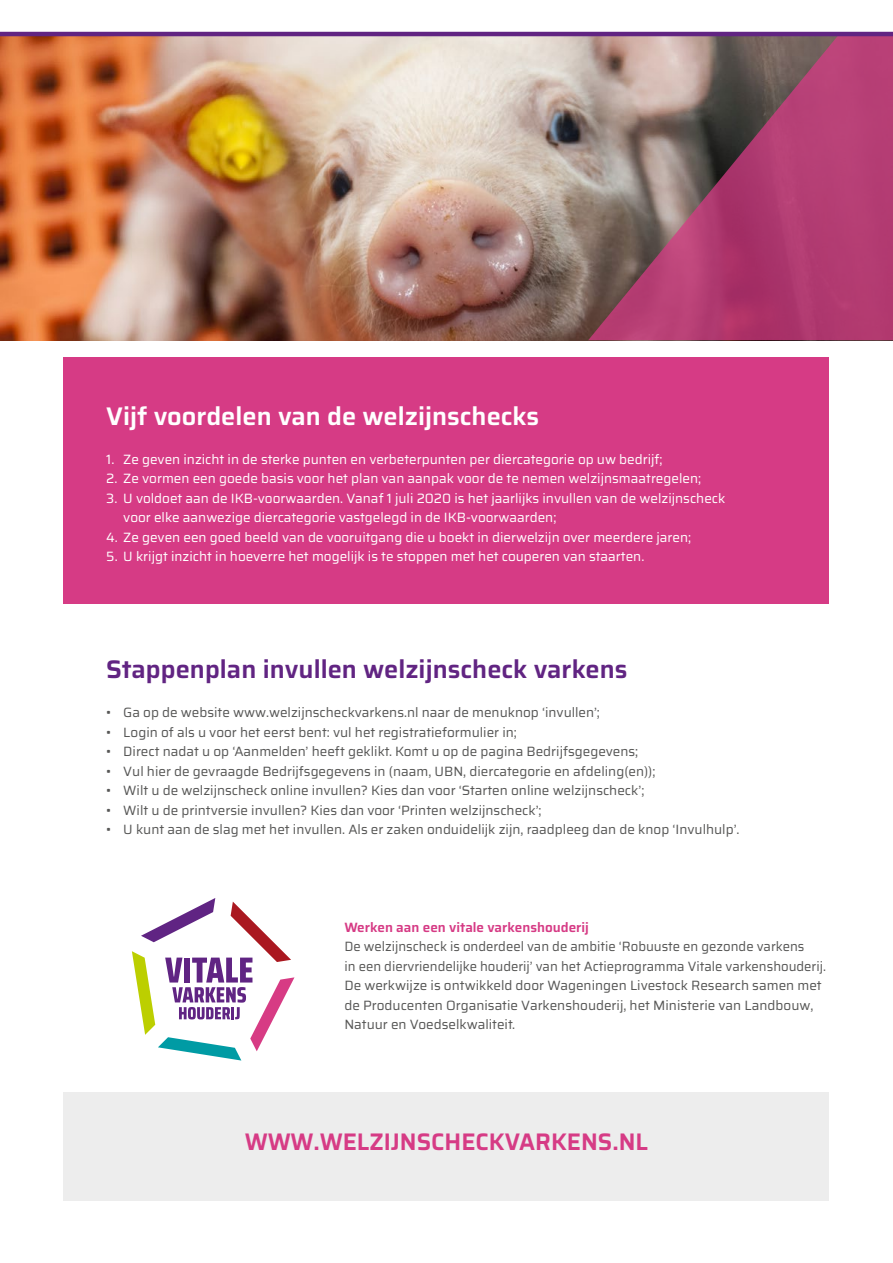
<style>
.page{position:relative;width:893px;height:1263px;background:#fff}
.page>*{position:absolute;margin:0;border:0;box-sizing:border-box;transform-origin:0 0}
.t1{font:600 25.5px "Saira";color:#612482}
.t2{font:600 25.5px "Saira";color:#fff}
.t3{font:600 24px "Saira";color:#d63b85}
.t4{font:13.5px/19.5px "Saira";color:#575756}
.t5{font:13.5px/19.5px "Saira";color:#fff}
.t6{font:600 13.5px "Saira";color:#d63b85}
</style>
<div class="page">
<div style="left:64px;top:1092px;width:765px;height:108px;background:#ededed"></div>
<svg style="left:132px;top:898px;width:162px;height:162px"></svg>
<div style="left:64px;top:357px;width:765px;height:247px;background:#d63b85"></div>
<img style="left:0;top:36px;width:588px;height:304px">
<svg style="left:588px;top:36px;width:305px;height:304px"></svg>
<hr style="left:0;top:32px;width:893px;height:4px;background:#612482">
<h1 class="t2" style="left:106px;top:396px;width:434px">Vijf voordelen van de welzijnschecks</h1>
<p class="t5" style="left:106px;top:449px;width:558px">1. Ze geven inzicht in de sterke punten en verbeterpunten per diercategorie op uw bedrijf;</p>
<p class="t5" style="left:106px;top:468px;width:596px">2. Ze vormen een goede basis voor het plan van aanpak voor de te nemen welzijnsmaatregelen;</p>
<p class="t5" style="left:123px;top:488px;width:604px;text-indent:-17px">3. U voldoet aan de IKB-voorwaarden. Vanaf 1 juli 2020 is het jaarlijks invullen van de welzijnscheck voor elke aanwezige diercategorie vastgelegd in de IKB-voorwaarden;</p>
<p class="t5" style="left:106px;top:527px;width:586px">4. Ze geven een goed beeld van de vooruitgang die u boekt in dierwelzijn over meerdere jaren;</p>
<p class="t5" style="left:106px;top:546px;width:539px">5. U krijgt inzicht in hoeverre het mogelijk is te stoppen met het couperen van staarten.</p>
<h1 class="t1" style="left:106px;top:650px;width:523px">Stappenplan invullen welzijnscheck varkens</h1>
<p class="t4" style="left:106px;top:702px;width:495px">• Ga op de website www.welzijnscheckvarkens.nl naar de menuknop ‘invullen’;</p>
<p class="t4" style="left:106px;top:722px;width:412px">• Login of als u voor het eerst bent: vul het registratieformulier in;</p>
<p class="t4" style="left:106px;top:741px;width:533px">• Direct nadat u op ‘Aanmelden’ heeft geklikt. Komt u op de pagina Bedrijfsgegevens;</p>
<p class="t4" style="left:106px;top:761px;width:551px">• Vul hier de gevraagde Bedrijfsgegevens in (naam, UBN, diercategorie en afdeling(en));</p>
<p class="t4" style="left:106px;top:780px;width:540px">• Wilt u de welzijnscheck online invullen? Kies dan voor ‘Starten online welzijnscheck’;</p>
<p class="t4" style="left:106px;top:800px;width:437px">• Wilt u de printversie invullen? Kies dan voor ‘Printen welzijnscheck’;</p>
<p class="t4" style="left:106px;top:819px;width:635px">• U kunt aan de slag met het invullen. Als er zaken onduidelijk zijn, raadpleeg dan de knop ‘Invulhulp’.</p>
<p class="t6" style="left:344px;top:916px;width:246px">Werken aan een vitale varkenshouderij</p>
<p class="t4" style="left:344px;top:936px;width:483px">De welzijnscheck is onderdeel van de ambitie ‘Robuuste en gezonde varkens<br>in een diervriendelijke houderij’ van het Actieprogramma Vitale varkenshouderij.<br>De werkwijze is ontwikkeld door Wageningen Livestock Research samen met de Producenten Organisatie Varkenshouderij, het Ministerie van Landbouw, Natuur en Voedselkwaliteit.</p>
<h2 class="t3" style="left:245px;top:1123px;width:405px">WWW.WELZIJNSCHECKVARKENS.NL</h2>
</div>
